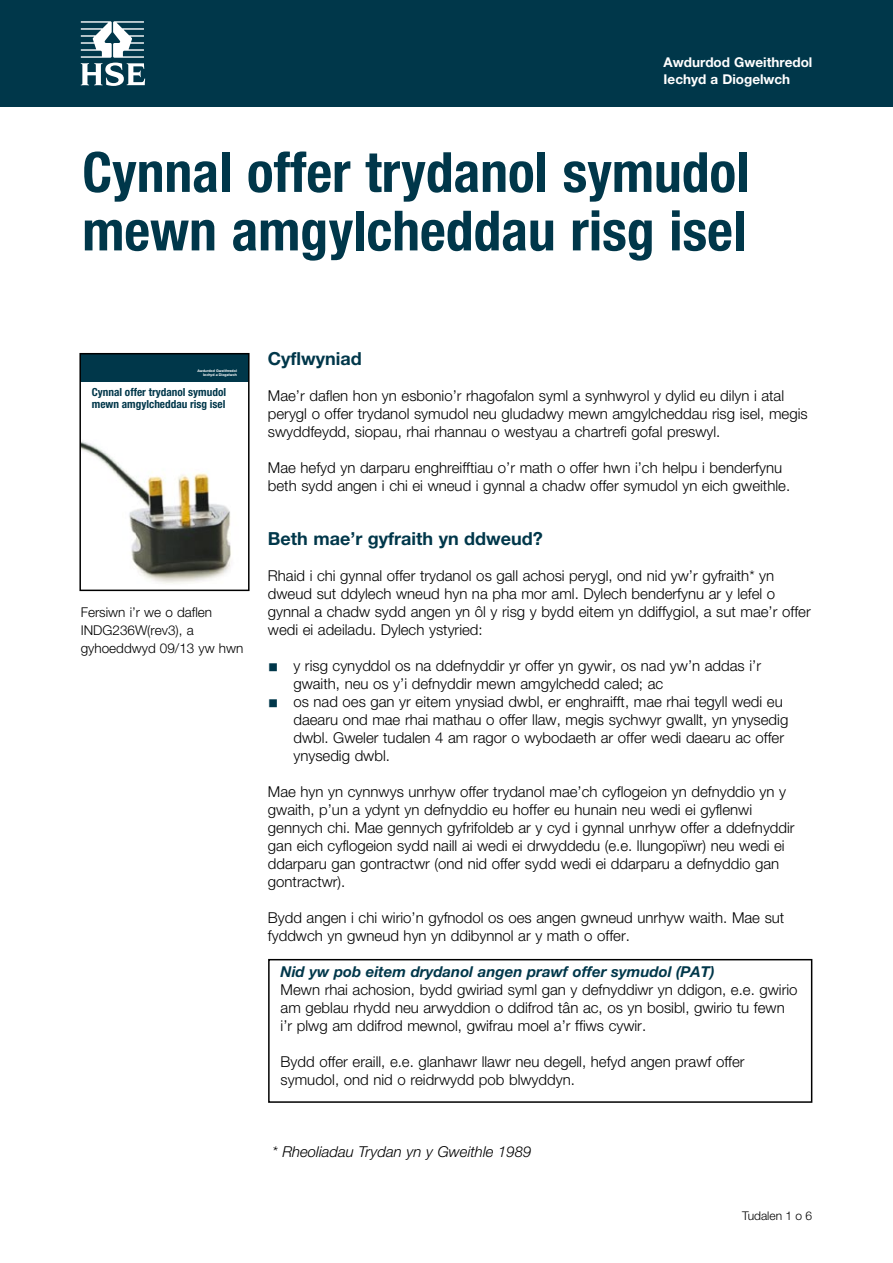
<style>
.page{position:relative;width:893px;height:1263px;background:#fff}
.page>*{position:absolute;margin:0;border:0;box-sizing:border-box;transform-origin:0 0}
.t1{font:700 condensed 55.5px/58.5px "Helvetica Neue";color:#00374a}
.t2{font:700 18px "Helvetica Neue";color:#00374a}
.t3{font:300 15px/18px "Helvetica Neue";color:#000}
.t4{font:italic 700 15px "Helvetica Neue";color:#00374a}
.t5{font:italic 300 15px "Helvetica Neue";color:#000}
.t6{font:300 13.5px/18px "Helvetica Neue";color:#000}
.t7{font:700 13.5px/16.5px "Helvetica Neue";color:#fff}
.t8{font:300 12px "Helvetica Neue";color:#000}
.t9{font:700 condensed 11.1px/11.6px "Helvetica Neue";color:#00374a}
.t10{font:700 3.6px/4.3px "Helvetica Neue";color:#fff;text-align:right}
.s1{font-family:"Arial Unicode MS";font-weight:400;font-size:18px;color:#00374a}
</style>
<div class="page">
<div style="left:0;top:0;width:893px;height:106px;background:#00374a"></div>
<svg style="left:81px;top:21px;width:64px;height:65px"></svg>
<div style="left:80px;top:354px;width:169px;height:28px;background:#00374a"></div>
<img style="left:82px;top:441px;width:149px;height:143px">
<div style="left:79px;top:353px;width:171px;height:238px;border:2px solid #000"></div>
<div style="left:268px;top:959px;width:544px;height:144px;border:2px solid #000"></div>
<p class="t7" style="left:664px;top:54px;width:150px">Awdurdod Gweithredol<br>Iechyd a Diogelwch</p>
<h1 class="t1" style="left:82px;top:142px;width:669px">Cynnal offer trydanol symudol mewn amgylcheddau risg isel</h1>
<p class="t10" style="left:197px;top:368px;width:41px">Awdurdod Gweithredol<br>Iechyd a Diogelwch</p>
<p class="t9" style="left:92px;top:386px;width:136px">Cynnal offer trydanol symudol mewn amgylcheddau risg isel</p>
<p class="t6" style="left:81px;top:603px;width:164px">Fersiwn i’r we o daflen<br>INDG236W(rev3), a gyhoeddwyd 09/13 yw hwn</p>
<p class="t2" style="left:268px;top:347px;width:95px">Cyflwyniad</p>
<p class="t3" style="left:268px;top:386px;width:541px">Mae’r daflen hon yn esbonio’r rhagofalon syml a synhwyrol y dylid eu dilyn i atal perygl o offer trydanol symudol neu gludadwy mewn amgylcheddau risg isel, megis swyddfeydd, siopau, rhai rhannau o westyau a chartrefi gofal preswyl.</p>
<p class="t3" style="left:268px;top:458px;width:524px">Mae hefyd yn darparu enghreifftiau o’r math o offer hwn i’ch helpu i benderfynu beth sydd angen i chi ei wneud i gynnal a chadw offer symudol yn eich gweithle.</p>
<p class="t2" style="left:268px;top:527px;width:277px">Beth mae’r gyfraith yn ddweud?</p>
<p class="t3" style="left:268px;top:566px;width:544px">Rhaid i chi gynnal offer trydanol os gall achosi perygl, ond nid yw’r gyfraith* yn dweud sut ddylech wneud hyn na pha mor aml. Dylech benderfynu ar y lefel o gynnal a chadw sydd angen yn ôl y risg y bydd eitem yn ddiffygiol, a sut mae’r offer wedi ei adeiladu. Dylech ystyried:</p>
<p class="t3" style="left:293px;top:656px;width:469px;text-indent:-26px"><span class="s1">■</span> y risg cynyddol os na ddefnyddir yr offer yn gywir, os nad yw’n addas i’r gwaith, neu os y’i defnyddir mewn amgylchedd caled; ac</p>
<p class="t3" style="left:293px;top:692px;width:496px;text-indent:-26px"><span class="s1">■</span> os nad oes gan yr eitem ynysiad dwbl, er enghraifft, mae rhai tegyll wedi eu daearu ond mae rhai mathau o offer llaw, megis sychwyr gwallt, yn ynysedig dwbl. Gweler tudalen 4 am ragor o wybodaeth ar offer wedi daearu ac offer ynysedig dwbl.</p>
<p class="t3" style="left:268px;top:782px;width:528px">Mae hyn yn cynnwys unrhyw offer trydanol mae’ch cyflogeion yn defnyddio yn y gwaith, p’un a ydynt yn defnyddio eu hoffer eu hunain neu wedi ei gyflenwi gennych chi. Mae gennych gyfrifoldeb ar y cyd i gynnal unrhyw offer a ddefnyddir gan eich cyflogeion sydd naill ai wedi ei drwyddedu (e.e. llungopïwr) neu wedi ei ddarparu gan gontractwr (ond nid offer sydd wedi ei ddarparu a defnyddio gan gontractwr).</p>
<p class="t3" style="left:268px;top:908px;width:518px">Bydd angen i chi wirio’n gyfnodol os oes angen gwneud unrhyw waith. Mae sut fyddwch yn gwneud hyn yn ddibynnol ar y math o offer.</p>
<p class="t4" style="left:281px;top:962px;width:435px">Nid yw pob eitem drydanol angen prawf offer symudol (PAT)</p>
<p class="t3" style="left:281px;top:980px;width:518px">Mewn rhai achosion, bydd gwiriad syml gan y defnyddiwr yn ddigon, e.e. gwirio am geblau rhydd neu arwyddion o ddifrod tân ac, os yn bosibl, gwirio tu fewn i’r plwg am ddifrod mewnol, gwifrau moel a’r ffiws cywir.</p>
<p class="t3" style="left:281px;top:1052px;width:465px">Bydd offer eraill, e.e. glanhawr llawr neu degell, hefyd angen prawf offer symudol, ond nid o reidrwydd pob blwyddyn.</p>
<p class="t5" style="left:272px;top:1143px;width:261px">* Rheoliadau Trydan yn y Gweithle 1989</p>
<p class="t8" style="left:742px;top:1209px;width:72px">Tudalen 1 o 6</p>
</div>
